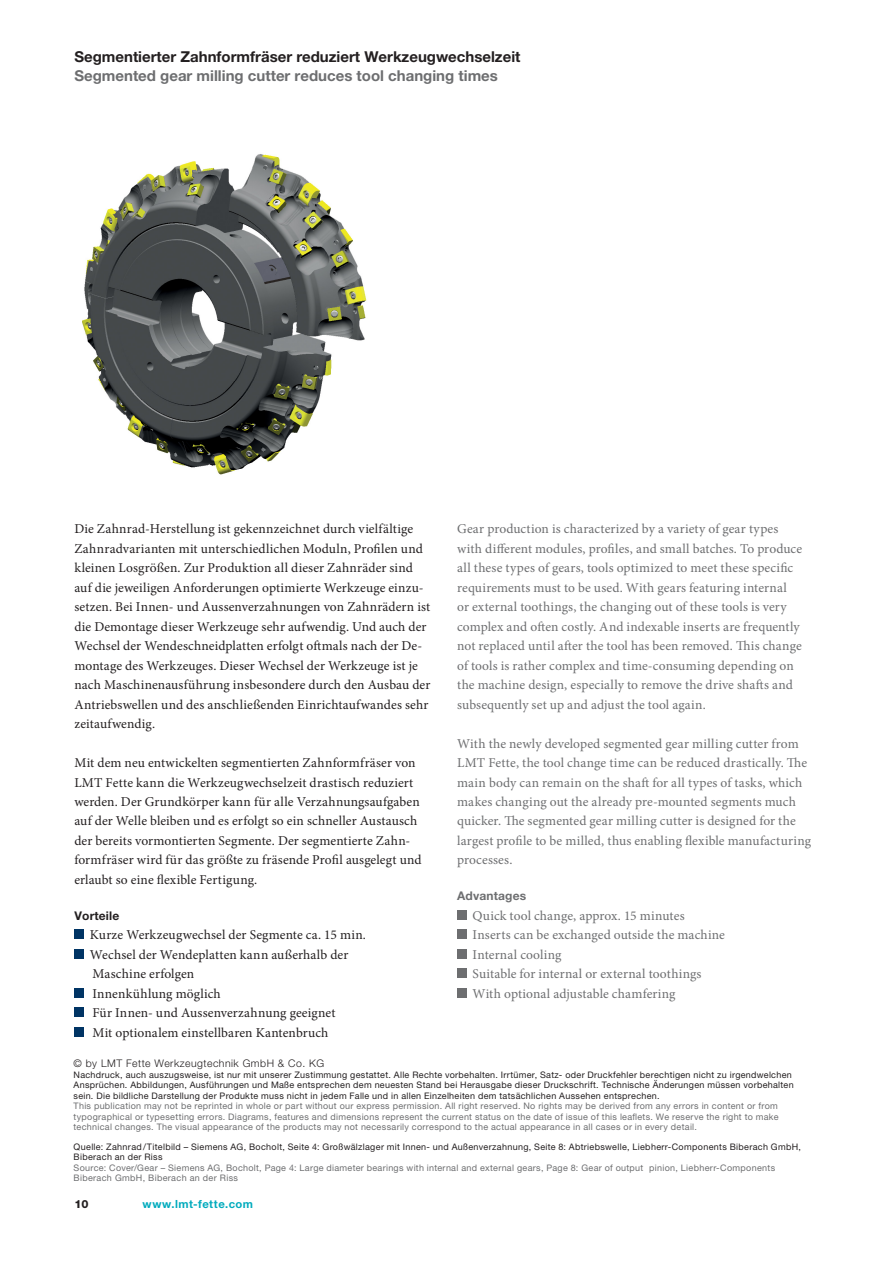
<style>
.page{position:relative;width:893px;height:1263px;background:#fff}
.page>*{position:absolute;margin:0;border:0;box-sizing:border-box;transform-origin:0 0}
.t1{font:700 15px "Helvetica Neue LT Pro";color:#231f20}
.t2{font:700 15px "Helvetica Neue LT Pro";color:#6d6e70}
.t3{font:13.5px/19.5px "Minion Pro";letter-spacing:.005em;color:#231f20}
.t4{font:13.5px/19.5px "Minion Pro";letter-spacing:.01em;color:#6d6e70}
.t5{font:700 12px "Helvetica Neue LT Pro";letter-spacing:.015em;color:#6d6e70}
.t6{font:700 12px "Helvetica Neue LT Pro";letter-spacing:.015em;color:#231f20}
.t7{font:700 11.25px "Helvetica Neue LT Pro";letter-spacing:.04em;color:#00abbd}
.t8{font:800 11.25px "Helvetica Neue LT Pro";color:#231f20}
.t9{font:300 10.5px "Helvetica Neue LT Pro";letter-spacing:.045em;color:#231f20}
.t10{font:9px/10.5px "Helvetica Neue LT Pro";letter-spacing:.035em;color:#6d6e70;text-align:justify}
.t11{font:9px/10.5px "Helvetica Neue LT Pro";letter-spacing:.035em;color:#231f20}
</style>
<div class="page">
<div style="left:74px;top:930px;width:10px;height:9px;background:#003464"></div>
<div style="left:74px;top:949px;width:10px;height:9px;background:#003464"></div>
<div style="left:74px;top:988px;width:10px;height:9px;background:#003464"></div>
<div style="left:74px;top:1008px;width:10px;height:9px;background:#003464"></div>
<div style="left:74px;top:1027px;width:10px;height:9px;background:#003464"></div>
<div style="left:457px;top:910px;width:9px;height:9px;background:#6d6e70"></div>
<div style="left:457px;top:930px;width:9px;height:9px;background:#6d6e70"></div>
<div style="left:457px;top:949px;width:9px;height:9px;background:#6d6e70"></div>
<div style="left:457px;top:969px;width:9px;height:9px;background:#6d6e70"></div>
<div style="left:457px;top:988px;width:9px;height:9px;background:#6d6e70"></div>
<img style="left:82px;top:154px;width:285px;height:321px">
<p class="t1" style="left:74px;top:51px;width:448px">Segmentierter Zahnformfräser reduziert Werkzeugwechselzeit</p>
<p class="t2" style="left:74px;top:70px;width:425px">Segmented gear milling cutter reduces tool changing times</p>
<p class="t3" style="left:74px;top:520px;width:357px">Die Zahnrad-Herstellung ist gekennzeichnet durch vielfältige Zahnradvarianten mit unterschiedlichen Moduln, Profilen und kleinen Losgrößen. Zur Produktion all dieser Zahnräder sind auf die jeweiligen Anforderungen optimierte Werkzeuge einzu&shy;setzen. Bei Innen- und Aussenverzahnungen von Zahnrädern ist die Demontage dieser Werkzeuge sehr aufwendig. Und auch der Wechsel der Wendeschneidplatten erfolgt oftmals nach der De&shy;montage des Werkzeuges. Dieser Wechsel der Werkzeuge ist je nach Maschinenausführung insbesondere durch den Ausbau der Antriebswellen und des anschließenden Einrichtaufwandes sehr zeitaufwendig.</p>
<p class="t3" style="left:74px;top:754px;width:349px">Mit dem neu entwickelten segmentierten Zahnformfräser von LMT Fette kann die Werkzeugwechselzeit drastisch reduziert werden. Der Grundkörper kann für alle Verzahnungsaufgaben auf der Welle bleiben und es erfolgt so ein schneller Austausch der bereits vormontierten Segmente. Der segmentierte Zahn&shy;formfräser wird für das größte zu fräsende Profil ausgelegt und erlaubt so eine flexible Fertigung.</p>
<p class="t6" style="left:74px;top:911px;width:47px">Vorteile</p>
<p class="t3" style="left:90px;top:926px;width:278px">Kurze Werkzeugwechsel der Segmente ca. 15 min.<br>Wechsel der Wendeplatten kann außerhalb der Maschine erfolgen<br>Innenkühlung möglich<br>Für Innen- und Aussenverzahnung geeignet<br>Mit optionalem einstellbaren Kantenbruch</p>
<p class="t4" style="left:457px;top:520px;width:347px">Gear production is characterized by a variety of gear types with different modules, profiles, and small batches. To produce all these types of gears, tools optimized to meet these specific requirements must to be used. With gears featuring internal<br>or external toothings, the changing out of these tools is very complex and often costly. And indexable inserts are frequently not replaced until after the tool has been removed. This change of tools is rather complex and time-consuming depending on the machine design, especially to remove the drive shafts and subsequently set up and adjust the tool again.</p>
<p class="t4" style="left:457px;top:734px;width:356px">With the newly developed segmented gear milling cutter from LMT Fette, the tool change time can be reduced drastically. The main body can remain on the shaft for all types of tasks, which makes changing out the already pre-mounted segments much quicker. The segmented gear milling cutter is designed for the largest profile to be milled, thus enabling flexible manufacturing processes.</p>
<p class="t5" style="left:457px;top:891px;width:71px">Advantages</p>
<p class="t4" style="left:473px;top:906px;width:254px">Quick tool change, approx. 15 minutes Inserts can be exchanged outside the machine Internal cooling<br>Suitable for internal or external toothings With optional adjustable chamfering</p>
<p class="t9" style="left:74px;top:1057px;width:252px">© by LMT Fette Werkzeugtechnik GmbH &amp; Co. KG</p>
<p class="t11" style="left:74px;top:1070px;width:722px">Nachdruck, auch auszugsweise, ist nur mit unserer Zustimmung gestattet. Alle Rechte vorbehalten. Irrtümer, Satz- oder Druckfehler berechtigen nicht zu irgendwelchen<br>Ansprüchen. Abbildungen, Ausführungen und Maße entsprechen dem neuesten Stand bei Herausgabe dieser Druckschrift. Technische Änderungen müssen vorbehalten sein. Die bildliche Darstellung der Produkte muss nicht in jedem Falle und in allen Einzelheiten dem tatsächlichen Aussehen entsprechen.</p>
<p class="t10" style="left:74px;top:1102px;width:706px">This publication may not be reprinted in whole or part without our express permission. All right reserved. No rights may be derived from any errors in content or from typographical or typesetting errors. Diagrams, features and dimensions represent the current status on the date of issue of this leaflets. We reserve the right to make technical changes. The visual appearance of the products may not necessarily correspond to the actual appearance in all cases or in every detail.</p>
<p class="t11" style="left:74px;top:1142px;width:729px">Quelle: Zahnrad / Titelbild – Siemens AG, Bocholt, Seite 4: Großwälzlager mit Innen- und Außenverzahnung, Seite 8: Abtriebswelle, Liebherr-Components Biberach GmbH,<br>Biberach an der Riss</p>
<p class="t10" style="left:74px;top:1163px;width:703px">Source: Cover/Gear – Siemens AG, Bocholt, Page 4: Large diameter bearings with internal and external gears, Page 8: Gear of output pinion, Liebherr-Components<br>Biberach GmbH, Biberach an der Riss</p>
<p class="t8" style="left:74px;top:1199px;width:16px">10</p>
<p class="t7" style="left:142px;top:1199px;width:112px">www.lmt-fette.com</p>
</div>
